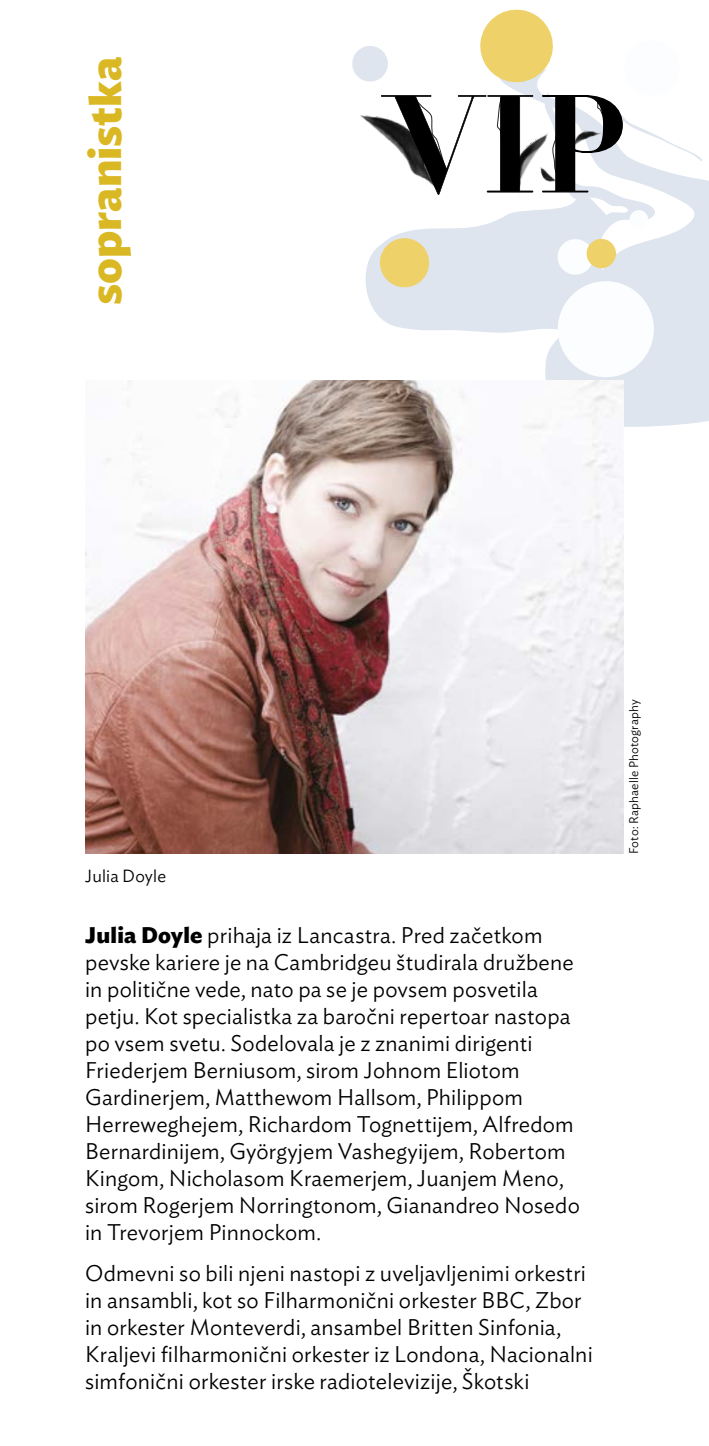
<style>
.page{position:relative;width:709px;height:1446px;background:#fff}
.page>*{position:absolute;margin:0;border:0;box-sizing:border-box;transform-origin:0 0}
.t1{font:700 45px "Ideal Sans";letter-spacing:-.005em;color:#dab823}
.t2{font:300 22.5px/27px "Ideal Sans";letter-spacing:.01em;color:#000}
.t3{font:300 17.5px "Ideal Sans";letter-spacing:.01em;color:#000}
.t4{font:300 12.5px "Ideal Sans";letter-spacing:.02em;color:#000}
.s1{font-weight:700}
</style>
<div class="page">
<div style="left:624px;top:180px;width:85px;height:247px;background:#dee5ef"></div>
<svg style="left:350px;top:9px;width:353px;height:374px"></svg>
<img style="left:85px;top:381px;width:539px;height:473px">
<h1 class="t1" style="left:69px;top:304px;width:249px;rotate:-90deg">sopranistka</h1>
<p class="t3" style="left:85px;top:862px;width:83px">Julia Doyle</p>
<p class="t2" style="left:85px;top:920px;width:496px"><span class="s1">Julia Doyle</span> prihaja iz Lancastra. Pred začetkom pevske kariere je na Cambridgeu študirala družbene in politične vede, nato pa se je povsem posvetila petju. Kot specialistka za baročni repertoar nastopa po vsem svetu. Sodelovala je z znanimi dirigenti Friederjem Berniusom, sirom Johnom Eliotom Gardinerjem, Matthewom Hallsom, Philippom Herreweghejem, Richardom Tognettijem, Alfredom Bernardinijem, Györgyjem Vashegyijem, Robertom Kingom, Nicholasom Kraemerjem, Juanjem Meno, sirom Rogerjem Norringtonom, Gianandreo Nosedo in Trevorjem Pinnockom.</p>
<p class="t2" style="left:85px;top:1257px;width:509px">Odmevni so bili njeni nastopi z uveljavljenimi orkestri in ansambli, kot so Filharmonični orkester BBC, Zbor in orkester Monteverdi, ansambel Britten Sinfonia, Kraljevi filharmonični orkester iz Londona, Nacionalni simfonični orkester irske radiotelevizije, Škotski</p>
<p class="t4" style="left:624px;top:854px;width:156px;rotate:-90deg">Foto: Raphaelle Photography</p>
</div>
